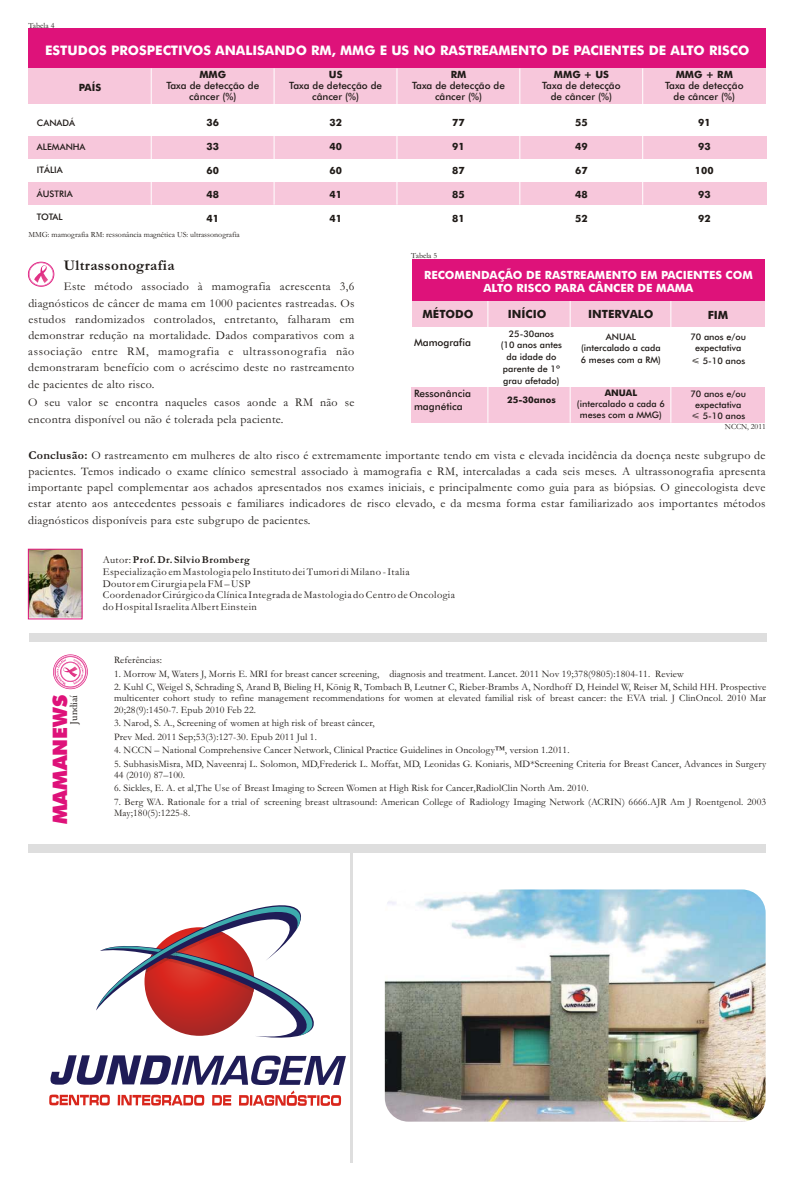
<style>
.page{position:relative;width:794px;height:1191px;background:#fff}
.page>*{position:absolute;margin:0;border:0;box-sizing:border-box;transform-origin:0 0}
.t1{font:900 20px "Futura BT";color:#de127a}
.t2{font:700 15px "Garamond";letter-spacing:.025em;color:#1f1a17}
.t3{font:700 13.2px "Futura BT";color:#fff}
.t4{font:12px/16.2px "Garamond";letter-spacing:.025em;color:#1f1a17;text-align:justify}
.t5{font:11.7px "Perpetua";color:#1f1a17}
.t6{font:700 11.3px/13.6px "Futura BT";color:#fff;text-align:center}
.t7{font:700 11.3px "Futura BT";color:#1f1a17}
.t8{font:10.5px/11.8px "Garamond";letter-spacing:.035em;color:#1f1a17}
.t9{font:500 10.2px/12.2px "Futura BT";color:#1f1a17}
.t10{font:10px/11.3px "Garamond";letter-spacing:.01em;color:#1f1a17}
.t11{font:500 10px/11.2px "Futura BT";color:#1f1a17;text-align:center}
.t12{font:700 10px "Futura BT";color:#1f1a17}
.t13{font:500 9px/11.8px "Futura BT";color:#1f1a17;text-align:center}
.t14{font:700 9px "Futura BT";color:#1f1a17}
.t15{font:8px "Garamond";color:#1f1a17}
.s1{font-family:"ST Xihei";font-weight:400}
.s2{font-weight:700}
</style>
<div class="page">
<svg style="left:49px;top:1055px;width:297px;height:50px"></svg>
<svg style="left:96px;top:905px;width:218px;height:133px"></svg>
<hr style="left:350px;top:848px;width:2px;height:314px;background:#dedede">
<div style="left:29px;top:633px;width:737px;height:9px;background:#dedede"></div>
<div style="left:28px;top:844px;width:737px;height:9px;background:#dedede"></div>
<img style="left:385px;top:889px;width:380px;height:232px;border-radius:24px">
<svg style="left:53px;top:654px;width:35px;height:35px"></svg>
<div style="left:28px;top:137px;width:739px;height:22px;background:#f7c7db"></div>
<div style="left:28px;top:182px;width:739px;height:23px;background:#f7c7db"></div>
<div style="left:28px;top:28px;width:737px;height:46px;background:#de127a"></div>
<div style="left:28px;top:68px;width:737px;height:36px;background:#f7c7db"></div>
<hr style="left:151px;top:68px;width:1px;height:137px;background:#fff">
<hr style="left:396px;top:68px;width:1px;height:137px;background:#fff">
<hr style="left:519px;top:68px;width:1px;height:137px;background:#fff">
<hr style="left:642px;top:68px;width:1px;height:137px;background:#fff">
<hr style="left:274px;top:68px;width:1px;height:137px;background:#fff">
<svg style="left:28px;top:262px;width:26px;height:25px"></svg>
<img style="left:30px;top:551px;width:50px;height:66px">
<div style="left:28px;top:549px;width:54px;height:70px;border:1px solid #de127a"></div>
<div style="left:411px;top:387px;width:354px;height:36px;background:#f7c7db"></div>
<div style="left:412px;top:301px;width:352px;height:26px;background:#f7c7db"></div>
<div style="left:412px;top:260px;width:352px;height:41px;background:#de127a"></div>
<hr style="left:487px;top:301px;width:1px;height:122px;background:#fff">
<hr style="left:670px;top:301px;width:1px;height:122px;background:#fff">
<hr style="left:570px;top:301px;width:1px;height:122px;background:#fff">
<p class="t15" style="left:28px;top:23px;width:28px">Tabela 4</p>
<h3 class="t3" style="left:45px;top:42px;width:705px">ESTUDOS PROSPECTIVOS ANALISANDO RM, MMG E US NO RASTREAMENTO DE PACIENTES DE ALTO RISCO</h3>
<p class="t12" style="left:79px;top:81px;width:24px">PAÍS</p>
<p class="t13" style="left:37px;top:117px;width:40px">CANADÁ</p>
<p class="t13" style="left:37px;top:140px;width:50px">ALEMANHA</p>
<p class="t13" style="left:37px;top:164px;width:27px">ITÁLIA</p>
<p class="t13" style="left:37px;top:187px;width:37px">ÁUSTRIA</p>
<p class="t13" style="left:37px;top:211px;width:27px">TOTAL</p>
<p class="t12" style="left:199px;top:68px;width:28px">MMG</p>
<p class="t11" style="left:166px;top:80px;width:94px">Taxa de detecção de câncer (%)</p>
<p class="t12" style="left:207px;top:116px;width:14px">36</p>
<p class="t12" style="left:207px;top:140px;width:14px">33</p>
<p class="t12" style="left:207px;top:164px;width:14px">60</p>
<p class="t12" style="left:207px;top:188px;width:14px">48</p>
<p class="t12" style="left:207px;top:212px;width:14px">41</p>
<p class="t15" style="left:28px;top:232px;width:213px">MMG: mamografia RM: ressonância magnética US: ultrassonografia</p>
<p class="t12" style="left:329px;top:68px;width:15px">US</p>
<p class="t11" style="left:289px;top:80px;width:94px">Taxa de detecção de câncer (%)</p>
<p class="t12" style="left:329px;top:116px;width:14px">32</p>
<p class="t12" style="left:329px;top:140px;width:14px">40</p>
<p class="t12" style="left:329px;top:164px;width:14px">60</p>
<p class="t12" style="left:329px;top:188px;width:14px">41</p>
<p class="t12" style="left:329px;top:212px;width:14px">41</p>
<h2 class="t2" style="left:64px;top:256px;width:112px">Ultrassonografia</h2>
<p class="t4" style="left:28px;top:280px;width:328px;text-indent:35px">Este método associado à mamografia acrescenta 3,6 diagnósticos de câncer de mama em 1000 pacientes rastreadas. Os estudos randomizados controlados, entretanto, falharam em demonstrar redução na mortalidade. Dados comparativos com a associação entre RM, mamografia e ultrassonografia não demonstraram benefício com o acréscimo deste no rastreamento de pacientes de alto risco.</p>
<p class="t4" style="left:28px;top:396px;width:327px">O seu valor se encontra naqueles casos aonde a RM não se encontra disponível ou não é tolerada pela paciente.</p>
<p class="t12" style="left:451px;top:68px;width:17px">RM</p>
<p class="t11" style="left:412px;top:79px;width:94px">Taxa de detecção de câncer (%)</p>
<p class="t15" style="left:411px;top:252px;width:28px">Tabela 5</p>
<p class="t12" style="left:452px;top:116px;width:14px">77</p>
<p class="t12" style="left:452px;top:140px;width:14px">91</p>
<p class="t12" style="left:452px;top:164px;width:14px">87</p>
<p class="t12" style="left:452px;top:188px;width:14px">85</p>
<p class="t12" style="left:452px;top:212px;width:14px">81</p>
<p class="t12" style="left:554px;top:68px;width:57px">MMG + US</p>
<p class="t11" style="left:542px;top:80px;width:80px">Taxa de detecção de câncer (%)</p>
<p class="t12" style="left:575px;top:116px;width:14px">55</p>
<p class="t12" style="left:575px;top:140px;width:14px">49</p>
<p class="t12" style="left:575px;top:164px;width:14px">67</p>
<p class="t12" style="left:575px;top:188px;width:14px">48</p>
<p class="t12" style="left:575px;top:212px;width:14px">52</p>
<p class="t12" style="left:675px;top:68px;width:59px">MMG + RM</p>
<p class="t11" style="left:665px;top:80px;width:80px">Taxa de detecção de câncer (%)</p>
<p class="t12" style="left:698px;top:116px;width:14px">91</p>
<p class="t12" style="left:698px;top:140px;width:14px">93</p>
<p class="t12" style="left:695px;top:164px;width:20px">100</p>
<p class="t12" style="left:698px;top:188px;width:14px">93</p>
<p class="t12" style="left:698px;top:212px;width:14px">92</p>
<p class="t6" style="left:424px;top:268px;width:330px">RECOMENDAÇÃO DE RASTREAMENTO EM PACIENTES COM<br>ALTO RISCO PARA CÂNCER DE MAMA</p>
<p class="t7" style="left:508px;top:307px;width:40px">INÍCIO</p>
<p class="t7" style="left:588px;top:307px;width:67px">INTERVALO</p>
<p class="t7" style="left:707px;top:308px;width:22px">FIM</p>
<p class="t9" style="left:414px;top:336px;width:58px">Mamografia</p>
<p class="t7" style="left:422px;top:307px;width:52px">MÉTODO</p>
<p class="t13" style="left:501px;top:327px;width:63px">25-30anos (10 anos antes da idade do parente de 1º grau afetado)</p>
<p class="t13" style="left:581px;top:330px;width:82px">ANUAL (intercalado a cada<br>6 meses com a RM)</p>
<p class="t13" style="left:690px;top:330px;width:57px">70 anos e/ou expectativa <span class="s1">≤</span> 5-10 anos</p>
<p class="t14" style="left:507px;top:394px;width:50px">25-30anos</p>
<p class="t9" style="left:414px;top:387px;width:58px">Ressonância magnética</p>
<p class="t14" style="left:604px;top:388px;width:34px">ANUAL</p>
<p class="t13" style="left:577px;top:398px;width:89px;line-height:10.8px">(intercalado a cada 6 meses com a MMG)</p>
<p class="t13" style="left:690px;top:388px;width:57px;line-height:10.9px">70 anos e/ou expectativa <span class="s1">≤</span> 5-10 anos</p>
<p class="t15" style="left:725px;top:424px;width:42px">NCCN, 2011</p>
<p class="t4" style="left:28px;top:448px;width:739px"><span class="s2">Conclusão:</span> O rastreamento em mulheres de alto risco é extremamente importante tendo em vista e elevada incidência da doença neste subgrupo de pacientes. Temos indicado o exame clínico semestral associado à mamografia e RM, intercaladas a cada seis meses. A ultrassonografia apresenta importante papel complementar aos achados apresentados nos exames iniciais, e principalmente como guia para as biópsias. O ginecologista deve estar atento aos antecedentes pessoais e familiares indicadores de risco elevado, e da mesma forma estar familiarizado aos importantes métodos diagnósticos disponíveis para este subgrupo de pacientes.</p>
<p class="t5" style="left:66px;top:724px;width:31px;rotate:-90deg">Jundiaí</p>
<h1 class="t1" style="left:48px;top:824px;width:131px;rotate:-90deg">MAMANEWS</h1>
<p class="t8" style="left:103px;top:555px;width:354px">Autor: <span class="s2">Prof. Dr. Silvio Bromberg<br></span>Especialização em Mastologia pelo Instituto dei Tumori di Milano - Italia<br>Doutor em Cirurgia pela FM – USP<br>Coordenador Cirúrgico da Clínica Integrada de Mastologia do Centro de Oncologia do Hospital Israelita Albert Einstein</p>
<p class="t10" style="left:114px;top:655px;width:49px">Referências:</p>
<p class="t10" style="left:114px;top:669px;width:571px">1. Morrow M, Waters J, Morris E. MRI for breast cancer screening, diagnosis and treatment. Lancet. 2011 Nov 19;378(9805):1804-11. Review</p>
<p class="t10" style="left:114px;top:682px;width:654px;text-align:justify">2. Kuhl C, Weigel S, Schrading S, Arand B, Bieling H, König R, Tombach B, Leutner C, Rieber-Brambs A, Nordhoff D, Heindel W, Reiser M, Schild HH. Prospective multicenter cohort study to refine management recommendations for women at elevated familial risk of breast cancer: the EVA trial. J ClinOncol. 2010 Mar 20;28(9):1450-7. Epub 2010 Feb 22.</p>
<p class="t10" style="left:114px;top:717px;width:262px;line-height:13.5px">3. Narod, S. A., Screening of women at high risk of breast câncer,<br>Prev Med. 2011 Sep;53(3):127-30. Epub 2011 Jul 1.</p>
<p class="t10" style="left:114px;top:745px;width:457px">4. NCCN – National Comprehensive Cancer Network, Clinical Practice Guidelines in Oncology™, version 1.2011.</p>
<p class="t10" style="left:114px;top:759px;width:653px">5. SubhasisMisra, MD, Naveenraj L. Solomon, MD,Frederick L. Moffat, MD, Leonidas G. Koniaris, MD*Screening Criteria for Breast Cancer, Advances in Surgery<br>44 (2010) 87–100.</p>
<p class="t10" style="left:114px;top:783px;width:476px">6. Sickles, E. A. et al,The Use of Breast Imaging to Screen Women at High Risk for Cancer,RadiolClin North Am. 2010.</p>
<p class="t10" style="left:114px;top:797px;width:653px">7. Berg WA. Rationale for a trial of screening breast ultrasound: American College of Radiology Imaging Network (ACRIN) 6666.AJR Am J Roentgenol. 2003</p>
<p class="t10" style="left:114px;top:808px;width:78px">May;180(5):1225-8.</p>
</div>
